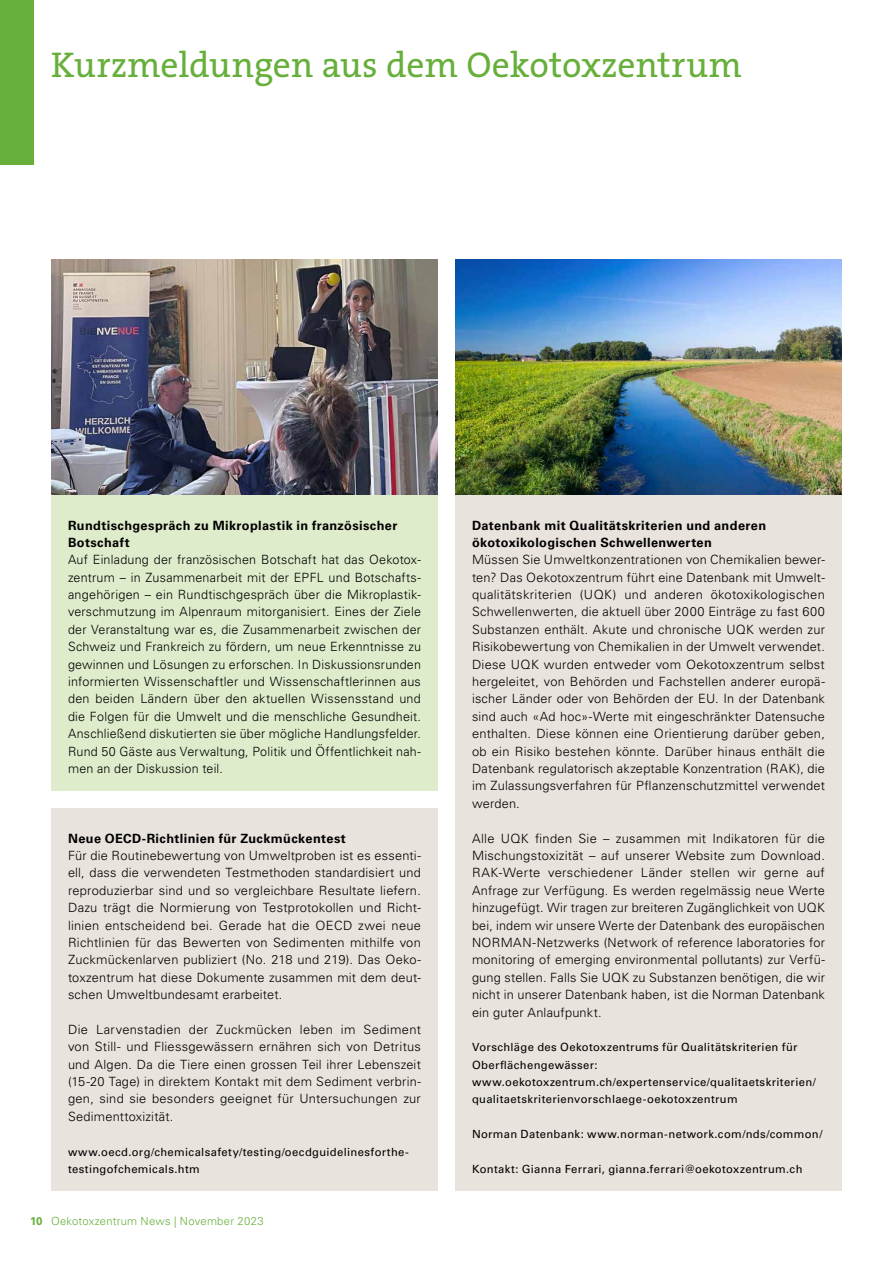
<style>
.page{position:relative;width:893px;height:1263px;background:#fff}
.page>*{position:absolute;margin:0;border:0;box-sizing:border-box;transform-origin:0 0}
.t1{font:36px "The Serif HP5 Plain";color:#67af3b}
.t2{font:300 12.75px/17.4px "Univers LT Std";letter-spacing:.015em;color:#000;text-align:justify}
.t3{font:700 12.75px/17.4px "Univers LT Std";letter-spacing:.03em;color:#000}
.t4{font:11.25px/17.4px "Univers LT Std";letter-spacing:.03em;color:#000}
.t5{font:300 11.25px "Univers LT Std";letter-spacing:.02em;color:#67af3b}
.s1{font-weight:700}
</style>
<div class="page">
<div style="left:0;top:0;width:34px;height:164px;background:#67af3b"></div>
<img style="left:51px;top:259px;width:387px;height:236px">
<img style="left:455px;top:259px;width:387px;height:236px">
<div style="left:51px;top:808px;width:387px;height:382px;background:#e8e3dc"></div>
<div style="left:51px;top:495px;width:387px;height:295px;background:#dfeccb"></div>
<div style="left:455px;top:495px;width:387px;height:695px;background:#e8e3dc"></div>
<h1 class="t1" style="left:51px;top:42px;width:692px">Kurzmeldungen aus dem Oekotoxzentrum</h1>
<p class="t3" style="left:68px;top:516px;width:331px">Rundtischgespräch zu Mikroplastik in französischer<br>Botschaft</p>
<p class="t2" style="left:68px;top:551px;width:354px">Auf Einladung der französischen Botschaft hat das Oekotox&shy;zentrum – in Zusammenarbeit mit der EPFL und Botschafts&shy;angehörigen – ein Rundtischgespräch über die Mikroplastik&shy;verschmutzung im Alpenraum mitorganisiert. Eines der Ziele der Veranstaltung war es, die Zusammenarbeit zwischen der Schweiz und Frankreich zu fördern, um neue Erkenntnisse zu gewinnen und Lösungen zu erforschen. In Diskussionsrunden informierten Wissenschaftler und Wissenschaftlerinnen aus den beiden Ländern über den aktuellen Wissensstand und die Folgen für die Umwelt und die menschliche Gesundheit.<br>Anschließend diskutierten sie über mögliche Handlungsfelder.<br>Rund 50 Gäste aus Verwaltung, Politik und Öffentlichkeit nah&shy;men an der Diskussion teil.</p>
<p class="t3" style="left:68px;top:829px;width:279px">Neue OECD-Richtlinien für Zuckmückentest</p>
<p class="t2" style="left:68px;top:847px;width:354px">Für die Routinebewertung von Umweltproben ist es essenti&shy;ell, dass die verwendeten Testmethoden standardisiert und reproduzierbar sind und so vergleichbare Resultate liefern.<br>Dazu trägt die Normierung von Testprotokollen und Richt&shy;linien entscheidend bei. Gerade hat die OECD zwei neue Richtlinien für das Bewerten von Sedimenten mithilfe von Zuckmückenlarven publiziert (No. 218 und 219). Das Oeko&shy;toxzentrum hat diese Dokumente zusammen mit dem deut&shy;schen Umweltbundesamt erarbeitet.</p>
<p class="t2" style="left:68px;top:1021px;width:354px">Die Larvenstadien der Zuckmücken leben im Sediment von Still- und Fliessgewässern ernähren sich von Detritus und Algen. Da die Tiere einen grossen Teil ihrer Lebenszeit (15-20 Tage) in direktem Kontakt mit dem Sediment verbrin&shy;gen, sind sie besonders geeignet für Untersuchungen zur Sedimenttoxizität.</p>
<p class="t4" style="left:68px;top:1143px;width:342px">www.oecd.org/chemicalsafety/testing/oecdguidelinesforthe&shy;testingofchemicals.htm</p>
<p class="t5" style="left:30px;top:1214px;width:235px"><span class="s1">10</span> Oekotoxzentrum News | November 2023</p>
<p class="t3" style="left:472px;top:516px;width:296px">Datenbank mit Qualitätskriterien und anderen ökotoxikologischen Schwellenwerten</p>
<p class="t2" style="left:472px;top:551px;width:354px">Müssen Sie Umweltkonzentrationen von Chemikalien bewer&shy;ten? Das Oekotoxzentrum führt eine Datenbank mit Umwelt&shy;qualitätskriterien (UQK) und anderen ökotoxikologischen Schwellenwerten, die aktuell über 2000 Einträge zu fast 600<br>Substanzen enthält. Akute und chronische UQK werden zur Risikobewertung von Chemikalien in der Umwelt verwendet.<br>Diese UQK wurden entweder vom Oekotoxzentrum selbst hergeleitet, von Behörden und Fachstellen anderer europä&shy;ischer Länder oder von Behörden der EU. In der Datenbank sind auch «Ad hoc»-Werte mit eingeschränkter Datensuche enthalten. Diese können eine Orientierung darüber geben, ob ein Risiko bestehen könnte. Darüber hinaus enthält die Datenbank regulatorisch akzeptable Konzentration (RAK), die im Zulassungsverfahren für Pflanzenschutzmittel verwendet werden.</p>
<p class="t2" style="left:472px;top:829px;width:354px">Alle UQK finden Sie – zusammen mit Indikatoren für die Mischungstoxizität – auf unserer Website zum Download.<br>RAK-Werte verschiedener Länder stellen wir gerne auf Anfrage zur Verfügung. Es werden regelmässig neue Werte hinzugefügt. Wir tragen zur breiteren Zugänglichkeit von UQK bei, indem wir unsere Werte der Datenbank des europäischen NORMAN-Netzwerks (Network of reference laboratories for monitoring of emerging environmental pollutants) zur Verfü&shy;gung stellen. Falls Sie UQK zu Substanzen benötigen, die wir nicht in unserer Datenbank haben, ist die Norman Datenbank ein guter Anlaufpunkt.</p>
<p class="t4" style="left:472px;top:1039px;width:345px">Vorschläge des Oekotoxzentrums für Qualitätskriterien für Oberflächengewässer: www.oekotoxzentrum.ch/expertenservice/qualitaetskriterien/ qualitaetskriterienvorschlaege-oekotoxzentrum</p>
<p class="t4" style="left:472px;top:1126px;width:352px">Norman Datenbank: www.norman-network.com/nds/common/</p>
<p class="t4" style="left:472px;top:1160px;width:332px">Kontakt: Gianna Ferrari, gianna.ferrari@oekotoxzentrum.ch</p>
</div>
